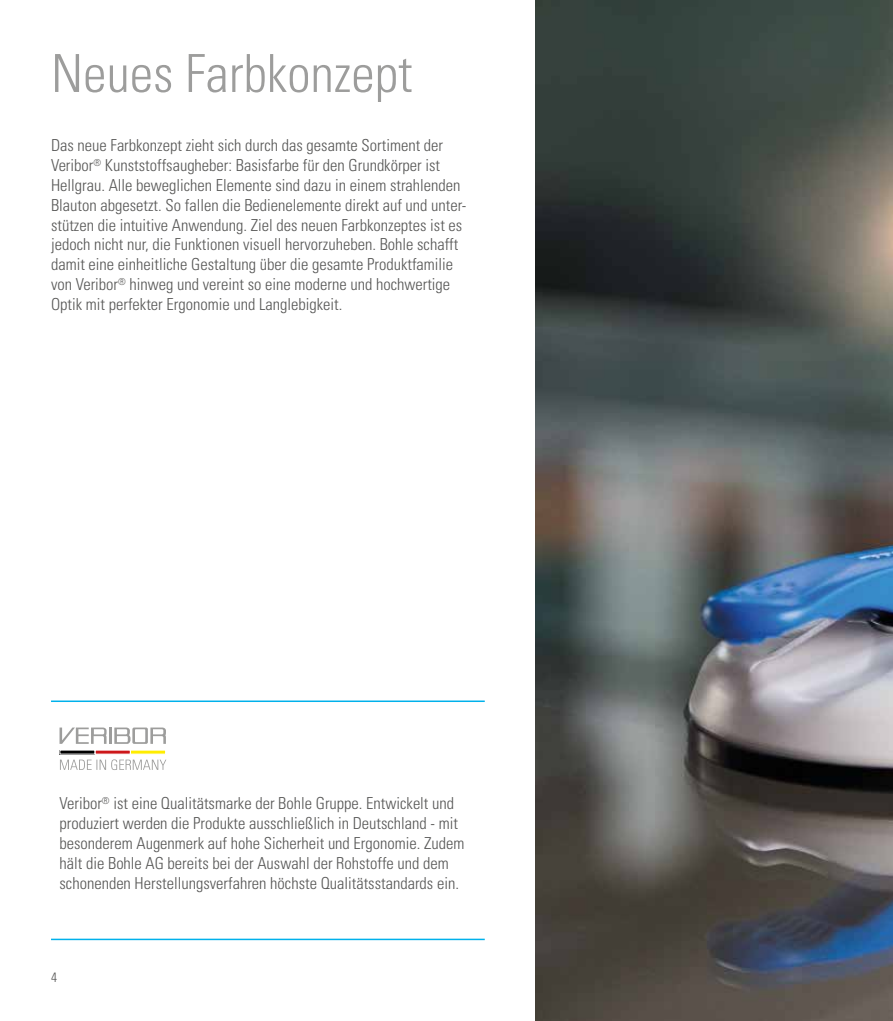
<style>
.page{position:relative;width:893px;height:1021px;background:#fff}
.page>*{position:absolute;margin:0;border:0;box-sizing:border-box;transform-origin:0 0}
.t1{font:300 condensed 52.5px "Univers";color:#9d9d9c}
.t2{font:300 condensed 16.5px/19.8px "Univers";color:#575756}
.t3{font:300 condensed 13.5px "Univers";color:#575756}
</style>
<div class="page">
<img style="left:536px;top:0;width:357px;height:1020px">
<hr style="left:51px;top:700px;width:434px;height:2px;background:#00b1eb">
<hr style="left:51px;top:938px;width:434px;height:2px;background:#00b1eb">
<hr style="left:109px;top:727px;width:3px;height:16px;background:#9d9d9c">
<svg style="left:60px;top:727px;width:47px;height:16px"></svg>
<svg style="left:114px;top:727px;width:52px;height:16px"></svg>
<svg style="left:60px;top:759px;width:106px;height:11px"></svg>
<hr style="left:60px;top:750px;width:35px;height:4px;background:#000">
<div style="left:60px;top:749px;width:35px;height:5px;border:1px solid #fff"></div>
<svg style="left:95px;top:750px;width:35px;height:4px"></svg>
<svg style="left:131px;top:750px;width:35px;height:4px"></svg>
<h1 class="t1" style="left:51px;top:42px;width:363px">Neues Farbkonzept</h1>
<p class="t2" style="left:51px;top:136px;width:417px">Das neue Farbkonzept zieht sich durch das gesamte Sortiment der Veribor<sup>®</sup> Kunststoffsaugheber: Basisfarbe für den Grundkörper ist Hellgrau. Alle beweglichen Elemente sind dazu in einem strahlenden Blauton abgesetzt. So fallen die Bedienelemente direkt auf und unter&shy;stützen die intuitive Anwendung. Ziel des neuen Farbkonzeptes ist es jedoch nicht nur, die Funktionen visuell hervorzuheben. Bohle schafft damit eine einheitliche Gestaltung über die gesamte Produktfamilie von Veribor<sup>®</sup> hinweg und vereint so eine moderne und hochwertige Optik mit perfekter Ergonomie und Langlebigkeit.</p>
<p class="t2" style="left:60px;top:793px;width:406px">Veribor<sup>®</sup> ist eine Qualitätsmarke der Bohle Gruppe. Entwickelt und produziert werden die Produkte ausschließlich in Deutschland - mit besonderem Augenmerk auf hohe Sicherheit und Ergonomie. Zudem hält die Bohle AG bereits bei der Auswahl der Rohstoffe und dem schonenden Herstellungsverfahren höchste Qualitätsstandards ein.</p>
<p class="t3" style="left:51px;top:968px;width:7px">4</p>
</div>
